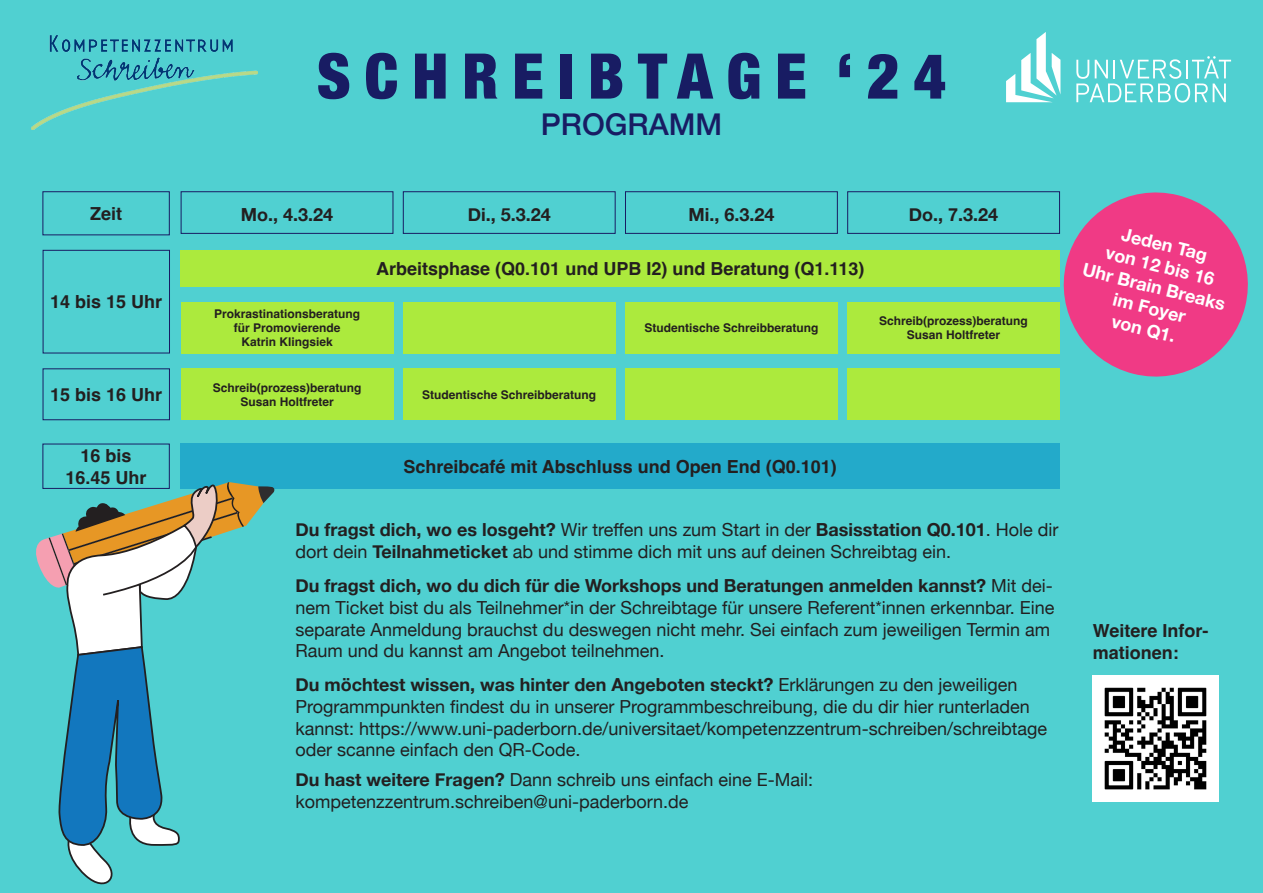
<style>
.page{position:relative;width:1263px;height:893px;background:#50d0d1}
.page>*{position:absolute;margin:0;border:0;box-sizing:border-box;transform-origin:0 0}
.t1{font:900 condensed 63px "Helvetica Neue";letter-spacing:.22em;color:#181c63}
.t2{font:500 30px "Helvetica Neue";color:#181c63}
.t3{font:18px/21.6px "Helvetica Neue";color:#231f20}
.t4{font:700 18px/21.6px "Helvetica";color:#231f20;text-align:center}
.t5{font:700 18px/21.6px "Helvetica Neue";color:#fff;text-align:center}
.t6{font:700 18px "Helvetica Neue";color:#231f20}
.t7{font:700 12px/14.4px "Helvetica";color:#231f20;text-align:center}
.s1{font-weight:700}
</style>
<div class="page">
<div style="left:43px;top:191px;width:127px;height:44px;border:1px solid #181c63"></div>
<div style="left:181px;top:444px;width:879px;height:45px;background:#23aaca"></div>
<div style="left:403px;top:368px;width:212px;height:52px;background:#acea3d"></div>
<div style="left:43px;top:250px;width:127px;height:103px;border:1px solid #181c63"></div>
<div style="left:43px;top:368px;width:127px;height:52px;border:1px solid #181c63"></div>
<div style="left:181px;top:250px;width:879px;height:37px;background:#acea3d"></div>
<div style="left:181px;top:302px;width:212px;height:51px;background:#acea3d"></div>
<div style="left:181px;top:368px;width:212px;height:52px;background:#acea3d"></div>
<div style="left:403px;top:302px;width:212px;height:51px;background:#acea3d"></div>
<div style="left:625px;top:302px;width:213px;height:51px;background:#acea3d"></div>
<div style="left:625px;top:368px;width:213px;height:52px;background:#acea3d"></div>
<div style="left:847px;top:368px;width:213px;height:52px;background:#acea3d"></div>
<div style="left:847px;top:302px;width:213px;height:51px;background:#acea3d"></div>
<svg style="left:36px;top:482px;width:239px;height:403px"></svg>
<img style="left:1093px;top:676px;width:126px;height:126px">
<div style="left:181px;top:191px;width:212px;height:43px;border:1px solid #181c63"></div>
<div style="left:403px;top:191px;width:212px;height:43px;border:1px solid #181c63"></div>
<div style="left:625px;top:191px;width:213px;height:43px;border:1px solid #181c63"></div>
<div style="left:847px;top:191px;width:213px;height:43px;border:1px solid #181c63"></div>
<svg style="left:1076px;top:56px;width:155px;height:47px"></svg>
<svg style="left:1006px;top:32px;width:54px;height:70px"></svg>
<img style="left:32px;top:35px;width:226px;height:95px">
<svg style="left:1054px;top:191px;width:194px;height:186px"></svg>
<p class="t1" style="left:317px;top:24px;width:631px">SCHREIBTAGE ‘24</p>
<p class="t2" style="left:541px;top:100px;width:183px">PROGRAMM</p>
<p class="t4" style="left:90px;top:205px;width:34px">Zeit</p>
<p class="t4" style="left:50px;top:293px;width:114px">14 bis 15 Uhr</p>
<p class="t4" style="left:50px;top:386px;width:114px">15 bis 16 Uhr</p>
<p class="t6" style="left:241px;top:201px;width:94px">Mo., 4.3.24</p>
<p class="t6" style="left:468px;top:201px;width:85px">Di., 5.3.24</p>
<p class="t6" style="left:688px;top:201px;width:88px">Mi., 6.3.24</p>
<p class="t6" style="left:909px;top:201px;width:91px">Do., 7.3.24</p>
<p class="t7" style="left:214px;top:308px;width:148px">Prokrastinationsberatung für Promovierende<br>Katrin Klingsiek</p>
<p class="t7" style="left:213px;top:381px;width:150px">Schreib(prozess)beratung</p>
<p class="t7" style="left:240px;top:396px;width:95px">Susan Holtfreter</p>
<p class="t4" style="left:376px;top:260px;width:490px">Arbeitsphase (Q0.101 und UPB I2) und Beratung (Q1.113)</p>
<p class="t7" style="left:422px;top:389px;width:176px">Studentische Schreibberatung</p>
<p class="t7" style="left:644px;top:322px;width:176px">Studentische Schreibberatung</p>
<p class="t7" style="left:879px;top:315px;width:150px">Schreib(prozess)beratung</p>
<p class="t7" style="left:907px;top:329px;width:95px">Susan Holtfreter</p>
<p class="t4" style="left:66px;top:447px;width:83px">16 bis<br>16.45 Uhr</p>
<p class="t4" style="left:403px;top:458px;width:435px">Schreibcafé mit Abschluss und Open End (Q0.101)</p>
<p class="t3" style="left:296px;top:520px;width:764px"><span class="s1">Du fragst dich, wo es losgeht?</span> Wir treffen uns zum Start in der <span class="s1">Basisstation Q0.101</span>. Hole dir dort dein <span class="s1">Teilnahmeticket</span> ab und stimme dich mit uns auf deinen Schreibtag ein.</p>
<p class="t3" style="left:296px;top:576px;width:760px"><span class="s1">Du fragst dich, wo du dich für die Workshops und Beratungen anmelden kannst?</span> Mit dei&shy;nem Ticket bist du als Teilnehmer*in der Schreibtage für unsere Referent*innen erkennbar. Eine separate Anmeldung brauchst du deswegen nicht mehr. Sei einfach zum jeweiligen Termin am Raum und du kannst am Angebot teilnehmen.</p>
<p class="t3" style="left:296px;top:675px;width:753px"><span class="s1">Du möchtest wissen, was hinter den Angeboten steckt?</span> Erklärungen zu den jeweiligen Programmpunkten findest du in unserer Programmbeschreibung, die du dir hier runterladen kannst: https://www.uni-paderborn.de/universitaet/kompetenzzentrum-schreiben/schreibtage oder scanne einfach den QR-Code.</p>
<p class="t3" style="left:296px;top:770px;width:519px"><span class="s1">Du hast weitere Fragen?</span> Dann schreib uns einfach eine E-Mail: kompetenzzentrum.schreiben@uni-paderborn.de</p>
<p class="t5" style="left:1096px;top:217px;width:148px;rotate:14deg">Jeden Tag<br>von 12 bis 16<br>Uhr Brain Breaks im Foyer<br>von Q1.</p>
<p class="t4" style="left:1093px;top:622px;width:117px;text-align:left">Weitere Infor&shy;mationen:</p>
</div>
